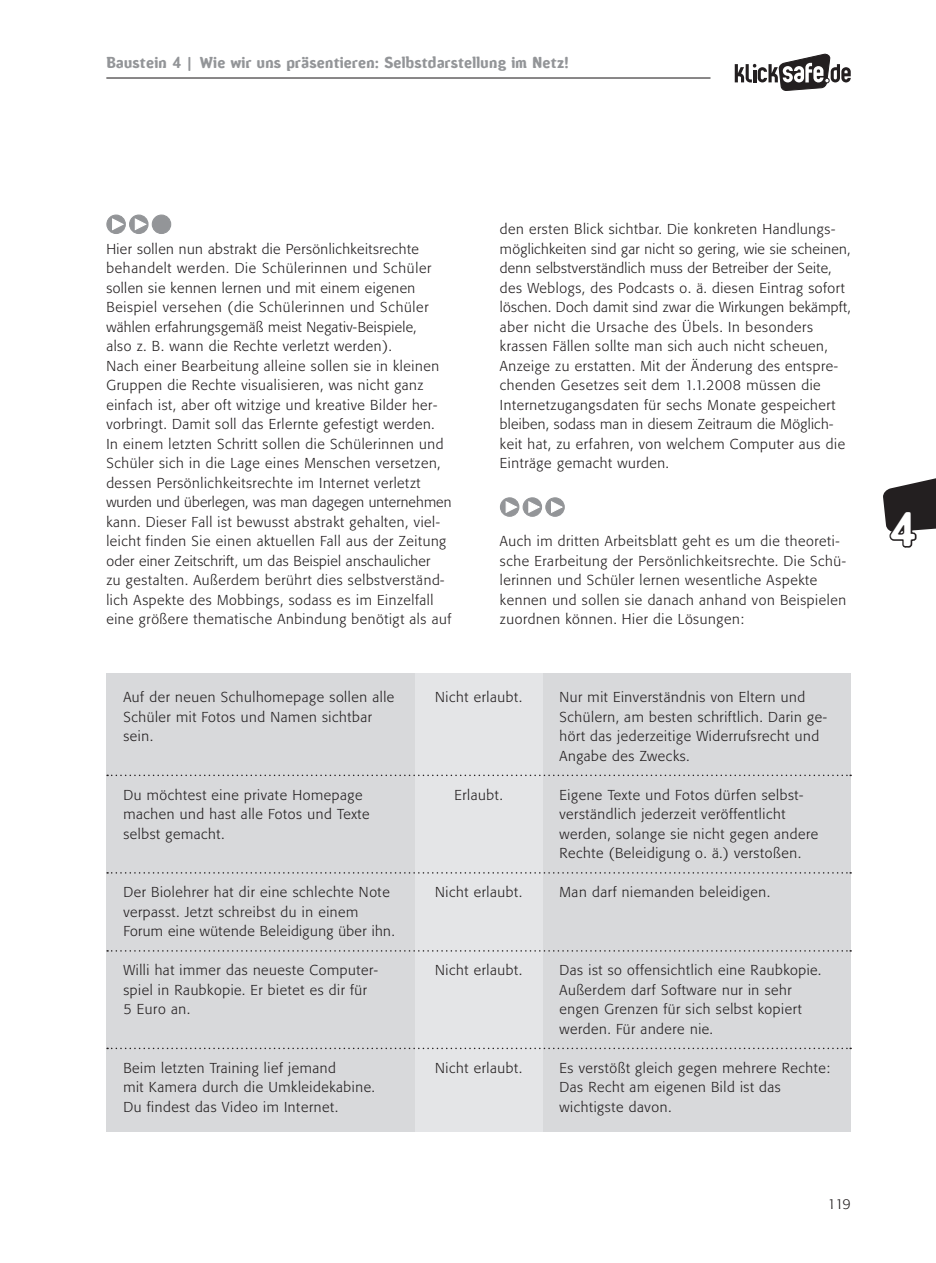
<style>
.page{position:relative;width:936px;height:1263px;background:#fff}
.page>*{position:absolute;margin:0;border:0;box-sizing:border-box;transform-origin:0 0}
.t1{font:45px "Amoebia Drop";color:#fff}
.t2{font:15px "Amoebia Drop";letter-spacing:.02em;color:#939598}
._04_Fließtext{font:300 14.25px/19.5px "Formata BQ";letter-spacing:.04em;color:#231f20}
</style>
<div class="page">
<svg style="left:734px;top:53px;width:116px;height:38px"></svg>
<hr style="left:106px;top:77px;width:604px;height:2px;background:#231f20">
<svg style="left:883px;top:478px;width:52px;height:70px"></svg>
<svg style="left:106px;top:214px;width:66px;height:20px"></svg>
<svg style="left:500px;top:497px;width:65px;height:20px"></svg>
<div style="left:106px;top:673px;width:744px;height:458px;background:#d8d9db"></div>
<div style="left:415px;top:673px;width:127px;height:458px;background:#e4e5e7"></div>
<svg style="left:107px;top:775px;width:744px;height:1px"></svg>
<svg style="left:107px;top:872px;width:744px;height:2px"></svg>
<svg style="left:107px;top:950px;width:744px;height:2px"></svg>
<svg style="left:107px;top:1048px;width:744px;height:1px"></svg>
<p class="t2" style="left:106px;top:55px;width:464px">Baustein 4 | Wie wir uns präsentieren: Selbstdarstellung im Netz!</p>
<p class="_04_Fließtext" style="left:106px;top:239px;width:314px">Hier sollen nun abstrakt die Persönlichkeitsrechte</p>
<p class="_04_Fließtext" style="left:106px;top:258px;width:326px">behandelt werden. Die Schülerinnen und Schüler sollen sie kennen lernen und mit einem eigenen</p>
<p class="_04_Fließtext" style="left:106px;top:297px;width:323px">Beispiel versehen (die Schülerinnen und Schüler wählen erfahrungsgemäß meist Negativ-Beispiele,</p>
<p class="_04_Fließtext" style="left:106px;top:336px;width:287px">also z. B. wann die Rechte verletzt werden).</p>
<p class="_04_Fließtext" style="left:106px;top:356px;width:338px">Nach einer Bearbeitung alleine sollen sie in kleinen Gruppen die Rechte visualisieren, was nicht ganz einfach ist, aber oft witzige und kreative Bilder her&shy;vorbringt. Damit soll das Erlernte gefestigt werden.<br>In einem letzten Schritt sollen die Schülerinnen und Schüler sich in die Lage eines Menschen versetzen, dessen Persönlichkeitsrechte im Internet verletzt</p>
<p class="_04_Fließtext" style="left:106px;top:492px;width:347px">wurden und überlegen, was man dagegen unternehmen kann. Dieser Fall ist bewusst abstrakt gehalten, viel&shy;leicht finden Sie einen aktuellen Fall aus der Zeitung oder einer Zeitschrift, um das Beispiel anschaulicher</p>
<p class="_04_Fließtext" style="left:106px;top:570px;width:346px">zu gestalten. Außerdem berührt dies selbstverständ&shy;lich Aspekte des Mobbings, sodass es im Einzelfall eine größere thematische Anbindung benötigt als auf</p>
<p class="_04_Fließtext" style="left:500px;top:219px;width:352px">den ersten Blick sichtbar. Die konkreten Handlungs&shy;möglichkeiten sind gar nicht so gering, wie sie scheinen, denn selbstverständlich muss der Betreiber der Seite, des Weblogs, des Podcasts o. ä. diesen Eintrag sofort löschen. Doch damit sind zwar die Wirkungen bekämpft, aber nicht die Ursache des Übels. In besonders krassen Fällen sollte man sich auch nicht scheuen, Anzeige zu erstatten. Mit der Änderung des entspre&shy;chenden Gesetzes seit dem 1.1.2008 müssen die Internetzugangsdaten für sechs Monate gespeichert bleiben, sodass man in diesem Zeitraum die Möglich&shy;keit hat, zu erfahren, von welchem Computer aus die Einträge gemacht wurden.</p>
<p class="_04_Fließtext" style="left:500px;top:531px;width:347px">Auch im dritten Arbeitsblatt geht es um die theoreti&shy;sche Erarbeitung der Persönlichkeitsrechte. Die Schü&shy;lerinnen und Schüler lernen wesentliche Aspekte kennen und sollen sie danach anhand von Beispielen zuordnen können. Hier die Lösungen:</p>
<p class="_04_Fließtext" style="left:123px;top:687px;width:272px">Auf der neuen Schulhomepage sollen alle<br>Schüler mit Fotos und Namen sichtbar sein.</p>
<p class="_04_Fließtext" style="left:123px;top:785px;width:248px">Du möchtest eine private Homepage machen und hast alle Fotos und Texte selbst gemacht.</p>
<p class="_04_Fließtext" style="left:123px;top:882px;width:273px">Der Biolehrer hat dir eine schlechte Note verpasst. Jetzt schreibst du in einem<br>Forum eine wütende Beleidigung über ihn.</p>
<p class="_04_Fließtext" style="left:123px;top:960px;width:256px">Willi hat immer das neueste Computer&shy;spiel in Raubkopie. Er bietet es dir für<br>5 Euro an.</p>
<p class="_04_Fließtext" style="left:123px;top:1058px;width:253px">Beim letzten Training lief jemand<br>mit Kamera durch die Umkleidekabine.<br>Du findest das Video im Internet.</p>
<p class="_04_Fließtext" style="left:435px;top:687px;width:88px">Nicht erlaubt.</p>
<p class="_04_Fließtext" style="left:454px;top:785px;width:50px">Erlaubt.</p>
<p class="_04_Fließtext" style="left:435px;top:882px;width:88px">Nicht erlaubt.</p>
<p class="_04_Fließtext" style="left:435px;top:960px;width:88px">Nicht erlaubt.</p>
<p class="_04_Fließtext" style="left:435px;top:1058px;width:88px">Nicht erlaubt.</p>
<p class="_04_Fließtext" style="left:559px;top:687px;width:269px">Nur mit Einverständnis von Eltern und Schülern, am besten schriftlich. Darin ge&shy;hört das jederzeitige Widerrufsrecht und Angabe des Zwecks.</p>
<p class="_04_Fließtext" style="left:559px;top:785px;width:260px">Eigene Texte und Fotos dürfen selbst&shy;verständlich jederzeit veröffentlicht werden, solange sie nicht gegen andere Rechte (Beleidigung o. ä.) verstoßen.</p>
<p class="_04_Fließtext" style="left:559px;top:882px;width:212px">Man darf niemanden beleidigen.</p>
<p class="_04_Fließtext" style="left:559px;top:960px;width:263px">Das ist so offensichtlich eine Raubkopie.<br>Außerdem darf Software nur in sehr engen Grenzen für sich selbst kopiert werden. Für andere nie.</p>
<p class="_04_Fließtext" style="left:559px;top:1058px;width:272px">Es verstößt gleich gegen mehrere Rechte:<br>Das Recht am eigenen Bild ist das</p>
<p class="_04_Fließtext" style="left:559px;top:1097px;width:113px">wichtigste davon.</p>
<p class="_04_Fließtext" style="left:827px;top:1194px;width:25px">119</p>
<h1 class="t1" style="left:889px;top:506px;width:26px">4</h1>
</div>
